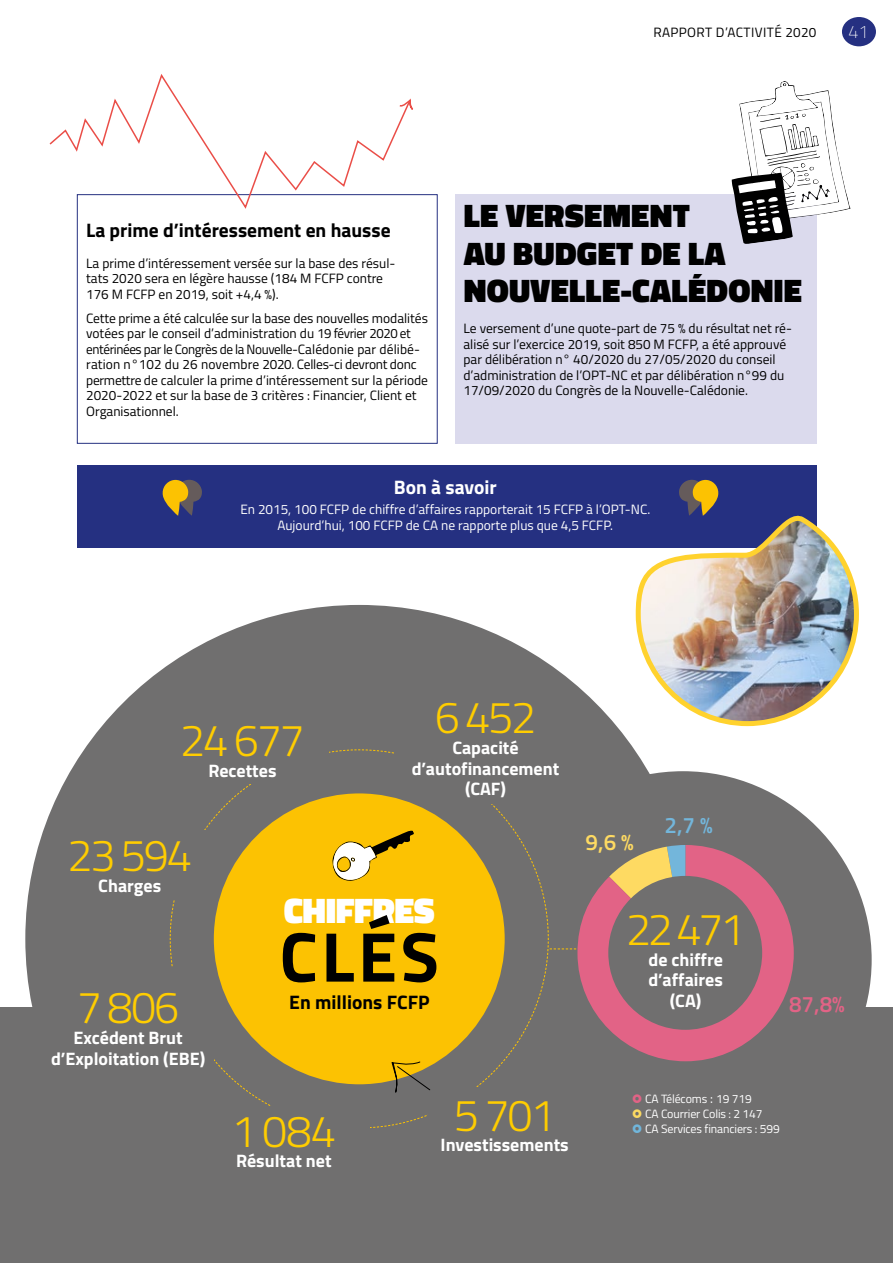
<style>
.page{position:relative;width:893px;height:1263px;background:#fff}
.page>*{position:absolute;margin:0;border:0;box-sizing:border-box;transform-origin:0 0}
.t1{font:700 70.5px "Titillium";color:#000}
.t2{font:300 45px "Titillium";letter-spacing:-.05em;color:#ffcd00}
.t3{font:900 36px "Titillium";letter-spacing:-.01em;color:#fff}
.t4{font:900 33px/37.5px "Titillium";letter-spacing:.01em;color:#000}
.t5{font:600 22.5px "Titillium";color:#e26386}
.t6{font:600 22.5px "Titillium";color:#73b6db}
.t7{font:600 22.5px "Titillium";color:#feda62}
.t8{font:700 19.5px "Titillium";color:#000}
.t9{font:700 19.5px "Titillium";color:#fff}
.t10{font:700 18px/20.7px "Titillium";color:#fff;text-align:center}
.t11{font:100 18px "Titillium";color:#fff}
.t12{font:13.5px/15.6px "Titillium";color:#000}
.t13{font:13.5px/15.6px "Titillium";color:#fff;text-align:center}
.t14{font:13.5px "Titillium";letter-spacing:.03em;color:#000}
.t15{font:12px/15px "Titillium";letter-spacing:-.01em;color:#fff}
.s1{font-size:13.5px}
</style>
<div class="page">
<div style="left:0;top:1008px;width:893px;height:255px;background:#706f6f"></div>
<div style="left:77px;top:465px;width:739px;height:82px;background:#253081"></div>
<svg style="left:25px;top:605px;width:644px;height:403px;fill:#706f6f"></svg>
<div style="left:494px;top:771px;width:378px;height:377px;background:#706f6f;border-radius:50%"></div>
<div style="left:455px;top:194px;width:361px;height:250px;background:#dbdaed"></div>
<div style="left:156px;top:715px;width:173px;height:68px;background:#706f6f"></div>
<div style="left:50px;top:830px;width:160px;height:68px;background:#706f6f"></div>
<div style="left:395px;top:691px;width:181px;height:113px;background:#706f6f"></div>
<div style="left:43px;top:967px;width:171px;height:120px;background:#706f6f"></div>
<svg style="left:577px;top:845px;width:217px;height:216px;fill:#e26386"></svg>
<div style="left:608px;top:876px;width:154px;height:154px;background:#706f6f;border-radius:50%"></div>
<svg style="left:49px;top:74px;width:363px;height:137px"></svg>
<svg style="left:398px;top:99px;width:15px;height:12px"></svg>
<svg style="left:679px;top:480px;width:40px;height:23px"></svg>
<svg style="left:162px;top:480px;width:40px;height:36px"></svg>
<img style="left:632px;top:503px;width:227px;height:226px">
<svg style="left:732px;top:81px;width:118px;height:164px"></svg>
<svg style="left:169px;top:749px;width:407px;height:379px"></svg>
<div style="left:842px;top:17px;width:34px;height:29px;background:#253081;border-radius:50%"></div>
<p class="t14" style="left:653px;top:22px;width:165px">RAPPORT D’ACTIVITÉ 2020</p>
<h3 class="t11" style="left:848px;top:19px;width:22px">41</h3>
<h3 class="t8" style="left:86px;top:215px;width:306px">La prime d’intéressement en hausse</h3>
<p class="t12" style="left:86px;top:254px;width:311px">La prime d’intéressement versée sur la base des résul&shy;tats 2020 sera en légère hausse (184 M FCFP contre<br>176 M FCFP en 2019, soit +4,4 %).</p>
<p class="t12" style="left:86px;top:310px;width:343px">Cette prime a été calculée sur la base des nouvelles modalités votées par le conseil d’administration du 19 février 2020 et entérinées par le Congrès de la Nouvelle-Calédonie par délibé&shy;ration n°102 du 26 novembre 2020. Celles-ci devront donc permettre de calculer la prime d’intéressement sur la période 2020-2022 et sur la base de 3 critères : Financier, Client et Organisationnel.</p>
<h3 class="t4" style="left:464px;top:197px;width:340px">LE VERSEMENT<br>AU BUDGET DE LA<br>NOUVELLE-CALÉDONIE</h3>
<p class="t12" style="left:463px;top:320px;width:330px">Le versement d’une quote-part de 75 % du résultat net ré&shy;alisé sur l’exercice 2019, soit 850 M FCFP, a été approuvé par délibération n° 40/2020 du 27/05/2020 du conseil d’administration de l’OPT-NC et par délibération n°99 du 17/09/2020 du Congrès de la Nouvelle-Calédonie.</p>
<h3 class="t9" style="left:394px;top:473px;width:104px">Bon à savoir</h3>
<p class="t13" style="left:240px;top:501px;width:411px">En 2015, 100 FCFP de chiffre d’affaires rapporterait 15 FCFP à l’OPT-NC.<br>Aujourd’hui, 100 FCFP de CA ne rapporte plus que 4,5 FCFP.</p>
<h2 class="t2" style="left:180px;top:708px;width:126px">24 677</h2>
<h3 class="t10" style="left:208px;top:759px;width:70px">Recettes</h3>
<h2 class="t2" style="left:67px;top:823px;width:126px">23 594</h2>
<h3 class="t10" style="left:98px;top:874px;width:64px">Charges</h3>
<h2 class="t2" style="left:435px;top:685px;width:103px">6 452</h2>
<h3 class="t10" style="left:412px;top:736px;width:149px">Capacité d’autofinancement (CAF)</h3>
<h2 class="t2" style="left:77px;top:975px;width:104px">7806</h2>
<h3 class="t10" style="left:51px;top:1026px;width:156px">Excédent Brut d’Exploitation (EBE)</h3>
<h3 class="t3" style="left:284px;top:884px;width:153px">CHIFFRES</h3>
<h1 class="t1" style="left:279px;top:903px;width:161px">CLÉS</h1>
<h3 class="t8" style="left:289px;top:987px;width:142px">En millions FCFP</h3>
<h2 class="t2" style="left:232px;top:1098px;width:106px">1084</h2>
<h3 class="t10" style="left:236px;top:1150px;width:97px">Résultat net</h3>
<h2 class="t2" style="left:454px;top:1082px;width:103px">5 701</h2>
<h3 class="t10" style="left:441px;top:1134px;width:130px">Investissements</h3>
<h3 class="t7" style="left:586px;top:825px;width:50px">9,6 %</h3>
<h3 class="t6" style="left:664px;top:808px;width:50px">2,7 %</h3>
<h2 class="t2" style="left:626px;top:896px;width:121px">22471</h2>
<h3 class="t10" style="left:648px;top:948px;width:76px">de chiffre d’affaires (CA)</h3>
<h3 class="t5" style="left:789px;top:987px;width:57px">87,8%</h3>
<p class="t15" style="left:645px;top:1090px;width:136px">CA Télécoms <span class="s1">:</span> 19 719<br>CA Courrier Colis : 2 147<br>CA Services financiers : 599</p>
</div>
